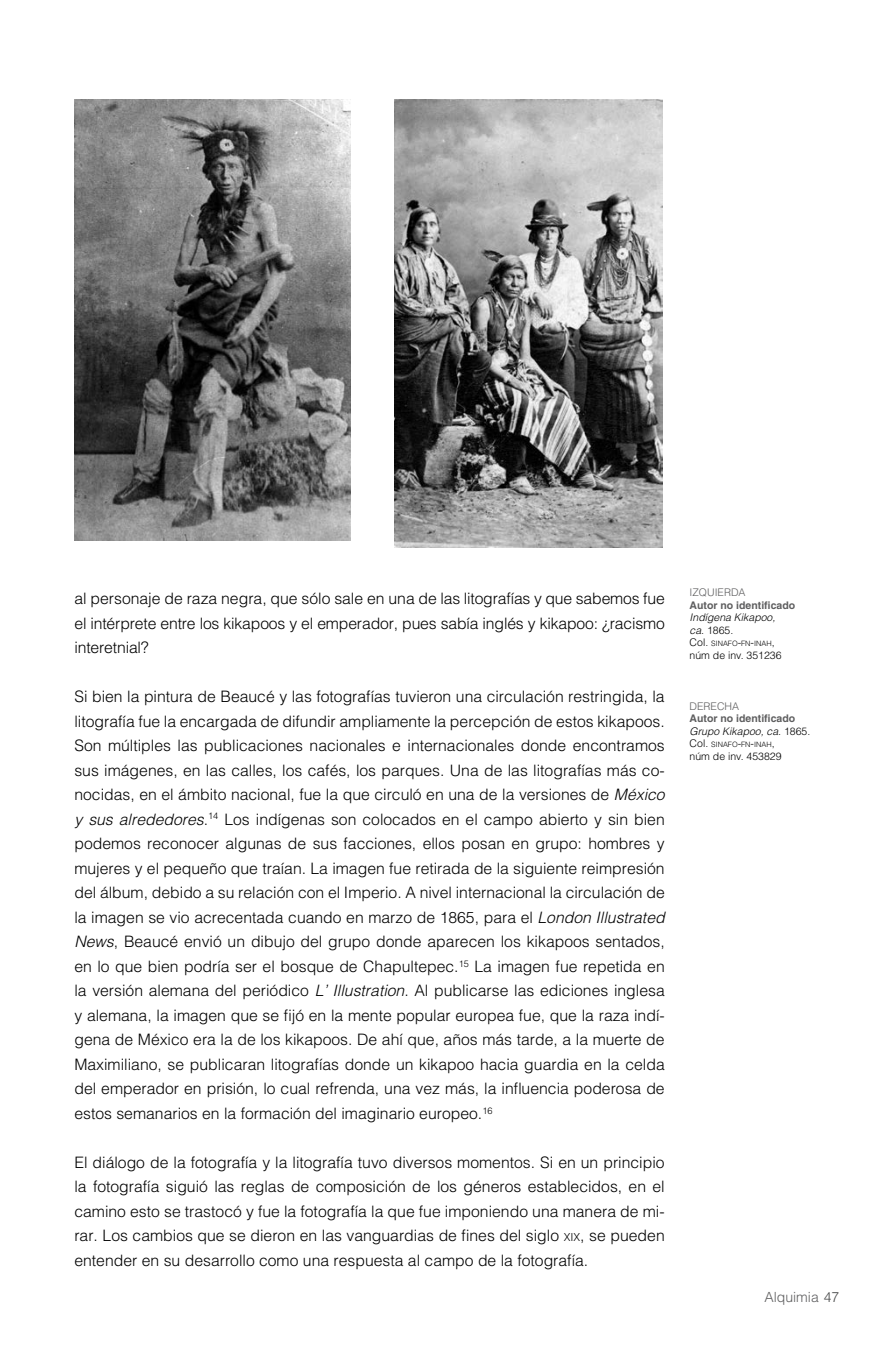
<style>
.page{position:relative;width:893px;height:1365px;background:#fff}
.page>*{position:absolute;margin:0;border:0;box-sizing:border-box;transform-origin:0 0}
.t1{font:300 15.75px/24.5px "Helvetica";color:#000;text-align:justify}
.t2{font:300 14px "Helvetica";color:#5e5e5f}
.t3{font:700 10.5px/12.6px "Helvetica";color:#5e5e5f}
.t4{font:300 10.5px "Helvetica";color:#000}
.t5{font:italic 300 10.5px/12.6px "Helvetica";color:#000}
.t6{font:300 10.5px "Helvetica";color:#5e5e5f}
.t7{font:300 7.35px "Helvetica";color:#000}
.s1{font-style:italic}
.s2{font-size:11.03px}
.s3{font-style:inherit}
.s4{font-style:normal}
.s5{font-size:10.5px}
.s6{font-weight:300;font-style:italic;color:#000}
.s7{font-weight:300;color:#000}
.s8{color:#4a4b4b}
</style>
<div class="page">
<img style="left:394px;top:99px;width:268px;height:448px">
<img style="left:74px;top:99px;width:276px;height:441px">
<p class="t1" style="left:74px;top:586px;width:592px">al personaje de raza negra, que sólo sale en una de las litografías y que sabemos fue el intérprete entre los kikapoos y el emperador, pues sabía inglés y kikapoo: ¿racismo interetnial?</p>
<p class="t1" style="left:74px;top:684px;width:592px">Si bien la pintura de Beaucé y las fotografías tuvieron una circulación restringida, la litografía fue la encargada de difundir ampliamente la percepción de estos kikapoos.<br>Son múltiples las publicaciones nacionales e internacionales donde encontramos sus imágenes, en las calles, los cafés, los parques. Una de las litografías más co&shy;nocidas, en el ámbito nacional, fue la que circuló en una de la versiones de <span class="s1">México y sus alrededores</span>.<sup>14</sup> Los indígenas son colocados en el campo abierto y sin bien podemos reconocer algunas de sus facciones, ellos posan en grupo: hombres y mujeres y el pequeño que traían. La imagen fue retirada de la siguiente reimpresión del álbum, debido a su relación con el Imperio. A nivel internacional la circulación de la imagen se vio acrecentada cuando en marzo de 1865, para el <span class="s1">London Illustrated News</span>, Beaucé envió un dibujo del grupo donde aparecen los kikapoos sentados, en lo que bien podría ser el bosque de Chapultepec.<sup>15</sup> La imagen fue repetida en la versión alemana del periódico <span class="s1">L’ Illustration</span>. Al publicarse las ediciones inglesa y alemana, la imagen que se fijó en la mente popular europea fue, que la raza indí&shy;gena de México era la de los kikapoos. De ahí que, años más tarde, a la muerte de Maximiliano, se publicaran litografías donde un kikapoo hacia guardia en la celda del emperador en prisión, lo cual refrenda, una vez más, la influencia poderosa de estos semanarios en la formación del imaginario europeo.<sup>16</sup></p>
<p class="t1" style="left:74px;top:1149px;width:592px">El diálogo de la fotografía y la litografía tuvo diversos momentos. Si en un principio la fotografía siguió las reglas de composición de los géneros establecidos, en el camino esto se trastocó y fue la fotografía la que fue imponiendo una manera de mi&shy;rar. Los cambios que se dieron en las vanguardias de fines del siglo <span class="s2">XIX</span><span class="s3">,</span> se pueden entender en su desarrollo como una respuesta al campo de la fotografía.</p>
<p class="t6" style="left:690px;top:585px;width:58px">IZQUIERDA</p>
<p class="t3" style="left:690px;top:598px;width:107px">Autor no identificado</p>
<p class="t5" style="left:690px;top:611px;width:87px">Indígena Kikapoo, ca. <span class="s4">1865.</span></p>
<p class="t7" style="left:690px;top:639px;width:86px"><span class="s5">Col.</span> SINAFO<span class="s5">-</span>FN<span class="s5">-</span>INAH<span class="s5">,</span></p>
<p class="t4" style="left:690px;top:648px;width:94px">núm de inv. 351236</p>
<p class="t6" style="left:690px;top:699px;width:51px">DERECHA</p>
<p class="t3" style="left:690px;top:712px;width:122px">Autor no identificado<br><span class="s6">Grupo Kikapoo, ca.</span> <span class="s7">1865.</span></p>
<p class="t7" style="left:690px;top:740px;width:86px"><span class="s5">Col.</span> SINAFO<span class="s5">-</span>FN<span class="s5">-</span>INAH<span class="s5">,</span></p>
<p class="t4" style="left:690px;top:749px;width:94px">núm de inv. 453829</p>
<p class="t2" style="left:764px;top:1287px;width:76px">Alquimia <span class="s8">47</span></p>
</div>
